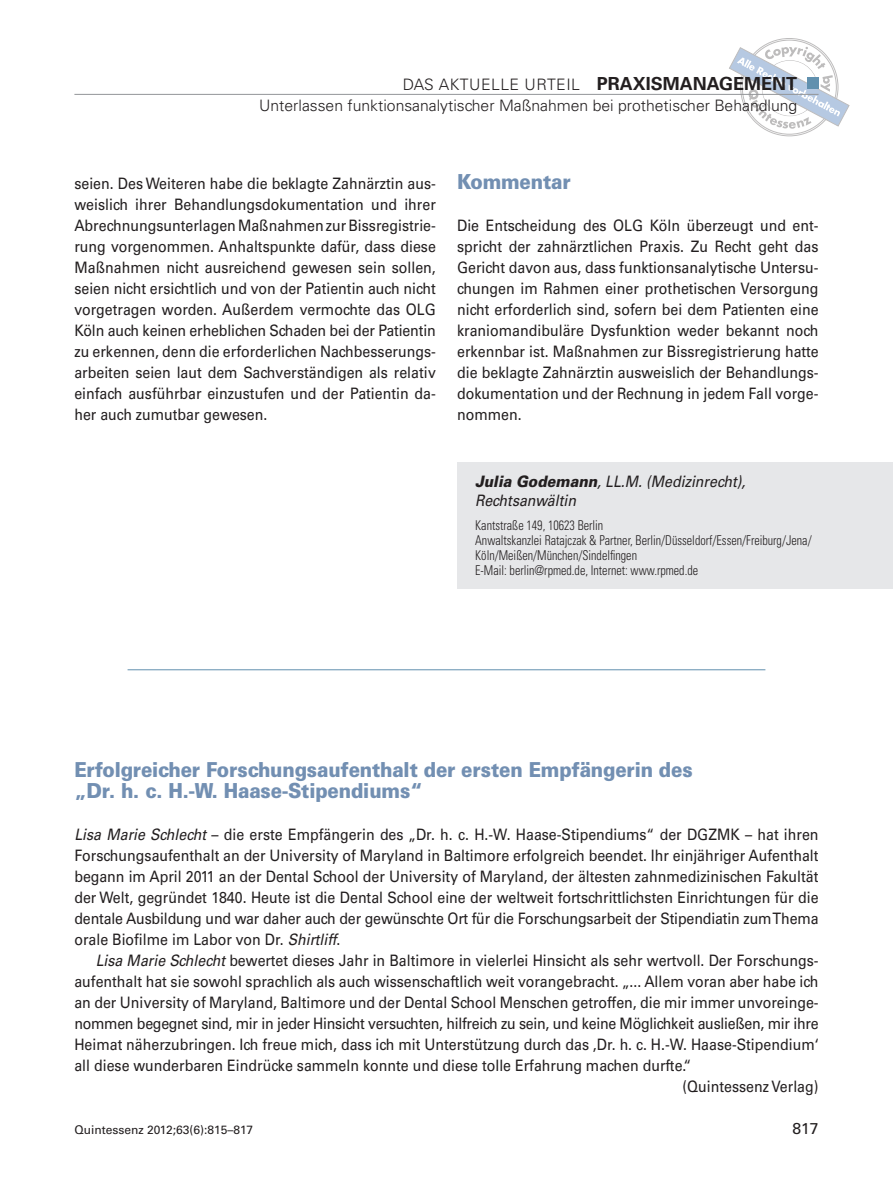
<style>
.page{position:relative;width:893px;height:1191px;background:#fff}
.page>*{position:absolute;margin:0;border:0;box-sizing:border-box;transform-origin:0 0}
.t1{font:900 20.7px/21px "Univers LT Std";letter-spacing:-.01em;color:#728fb2;scale:.9 1}
.t2{font:15.75px/21px "Univers LT Std";color:#231f20;text-align:justify;scale:.9 1}
.t3{font:300 15.75px/21px "Univers LT Std";color:#231f20;text-align:right}
.t4{font:15.75px "Univers LT Std";letter-spacing:-.02em;color:#231f20;scale:.9 1}
.t5{font:italic 15.75px/18.9px "Univers LT Std";color:#231f20;scale:.9 1}
.t6{font:15.75px "Univers LT Std";color:#231f20}
.t7{font:300 condensed 13.5px/15px "Univers LT Std";color:#231f20;scale:.9 1}
.t8{font:12px "Univers LT Std";color:#231f20}
.s1{font-weight:700;font-size:18px}
.s2{font-weight:900}
.s3{font-style:italic}
</style>
<div class="page">
<svg style="left:729px;top:38px;width:121px;height:99px"></svg>
<div style="left:807px;top:77px;width:12px;height:11px;background:#6190ae"></div>
<hr style="left:74px;top:94px;width:745px;height:1px;background:#939598">
<div style="left:457px;top:462px;width:436px;height:126px;background:#e6e7e9"></div>
<hr style="left:128px;top:669px;width:637px;height:1px;background:#6190ae">
<p class="t3" style="left:259px;top:74px;width:540px">DAS AKTUELLE URTEIL <span class="s1">PRAXISMANAGEMENT<br></span>Unterlassen funktionsanalytischer Maßnahmen bei prothetischer Behandlung</p>
<p class="t2" style="left:74px;top:173px;width:403px">seien. Des Weiteren habe die beklagte Zahnärztin aus&shy;weislich ihrer Behandlungsdokumentation und ihrer Abrechnungsunterlagen Maßnahmen zur Bissregistrie&shy;rung vorgenommen. Anhaltspunkte dafür, dass diese Maßnahmen nicht ausreichend gewesen sein sollen, seien nicht ersichtlich und von der Patientin auch nicht vorgetragen worden. Außerdem vermochte das OLG Köln auch keinen erheblichen Schaden bei der Patientin zu erkennen, denn die erforderlichen Nachbesserungs&shy;arbeiten seien laut dem Sachverständigen als relativ einfach ausführbar einzustufen und der Patientin da&shy;her auch zumutbar gewesen.</p>
<h1 class="t1" style="left:457px;top:171px;width:128px">Kommentar</h1>
<p class="t2" style="left:457px;top:215px;width:403px">Die Entscheidung des OLG Köln überzeugt und ent&shy;spricht der zahnärztlichen Praxis. Zu Recht geht das Gericht davon aus, dass funktionsanalytische Untersu&shy;chungen im Rahmen einer prothetischen Versorgung nicht erforderlich sind, sofern bei dem Patienten eine kraniomandibuläre Dysfunktion weder bekannt noch erkennbar ist. Maßnahmen zur Bissregistrierung hatte die beklagte Zahnärztin ausweislich der Behandlungs&shy;dokumentation und der Rechnung in jedem Fall vorge&shy;nommen.</p>
<p class="t5" style="left:475px;top:472px;width:302px"><span class="s2">Julia Godemann</span>, LL.M. (Medizinrecht),<br>Rechtsanwältin</p>
<p class="t7" style="left:475px;top:517px;width:375px">Kantstraße 149, 10623 Berlin<br>Anwaltskanzlei Ratajczak &amp; Partner, Berlin/Düsseldorf/Essen/Freiburg/Jena/ Köln/Meißen/München/Sindelfingen<br>E-Mail: berlin@rpmed.de, Internet: www.rpmed.de</p>
<h1 class="t1" style="left:74px;top:759px;width:688px">Erfolgreicher Forschungsaufenthalt der ersten Empfängerin des „Dr. h. c. H.-W. Haase-Stipendiums“</h1>
<p class="t2" style="left:74px;top:824px;width:828px"><span class="s3">Lisa Marie Schlecht</span> – die erste Empfängerin des „Dr. h. c. H.-W. Haase-Stipendiums“ der DGZMK – hat ihren Forschungsaufenthalt an der University of Maryland in Baltimore erfolgreich beendet. Ihr einjähriger Aufenthalt begann im April 2011 an der Dental School der University of Maryland, der ältesten zahnmedizinischen Fakultät der Welt, gegründet 1840. Heute ist die Dental School eine der weltweit fortschrittlichsten Einrichtungen für die dentale Ausbildung und war daher auch der gewünschte Ort für die Forschungsarbeit der Stipendiatin zum Thema orale Biofilme im Labor von Dr. <span class="s3">Shirtliff</span>.</p>
<p class="t2" style="left:96px;top:950px;width:805px"><span class="s3">Lisa Marie Schlecht</span> bewertet dieses Jahr in Baltimore in vielerlei Hinsicht als sehr wertvoll. Der Forschungs-</p>
<p class="t2" style="left:74px;top:971px;width:828px">aufenthalt hat sie sowohl sprachlich als auch wissenschaftlich weit vorangebracht. „... Allem voran aber habe ich</p>
<p class="t2" style="left:74px;top:992px;width:828px">an der University of Maryland, Baltimore und der Dental School Menschen getroffen, die mir immer unvoreinge-</p>
<p class="t4" style="left:74px;top:1014px;width:828px">nommen begegnet sind, mir in jeder Hinsicht versuchten, hilfreich zu sein, und keine Möglichkeit ausließen, mir ihre</p>
<p class="t2" style="left:74px;top:1034px;width:828px">Heimat näherzubringen. Ich freue mich, dass ich mit Unterstützung durch das ,Dr. h. c. H.-W. Haase-Stipendium‘</p>
<p class="t2" style="left:74px;top:1055px;width:687px">all diese wunderbaren Eindrücke sammeln konnte und diese tolle Erfahrung machen durfte.“</p>
<p class="t2" style="left:682px;top:1076px;width:153px">(Quintessenz Verlag)</p>
<p class="t8" style="left:74px;top:1123px;width:180px">Quintessenz 2012;63(6):815–817</p>
<p class="t6" style="left:792px;top:1119px;width:28px">817</p>
</div>
